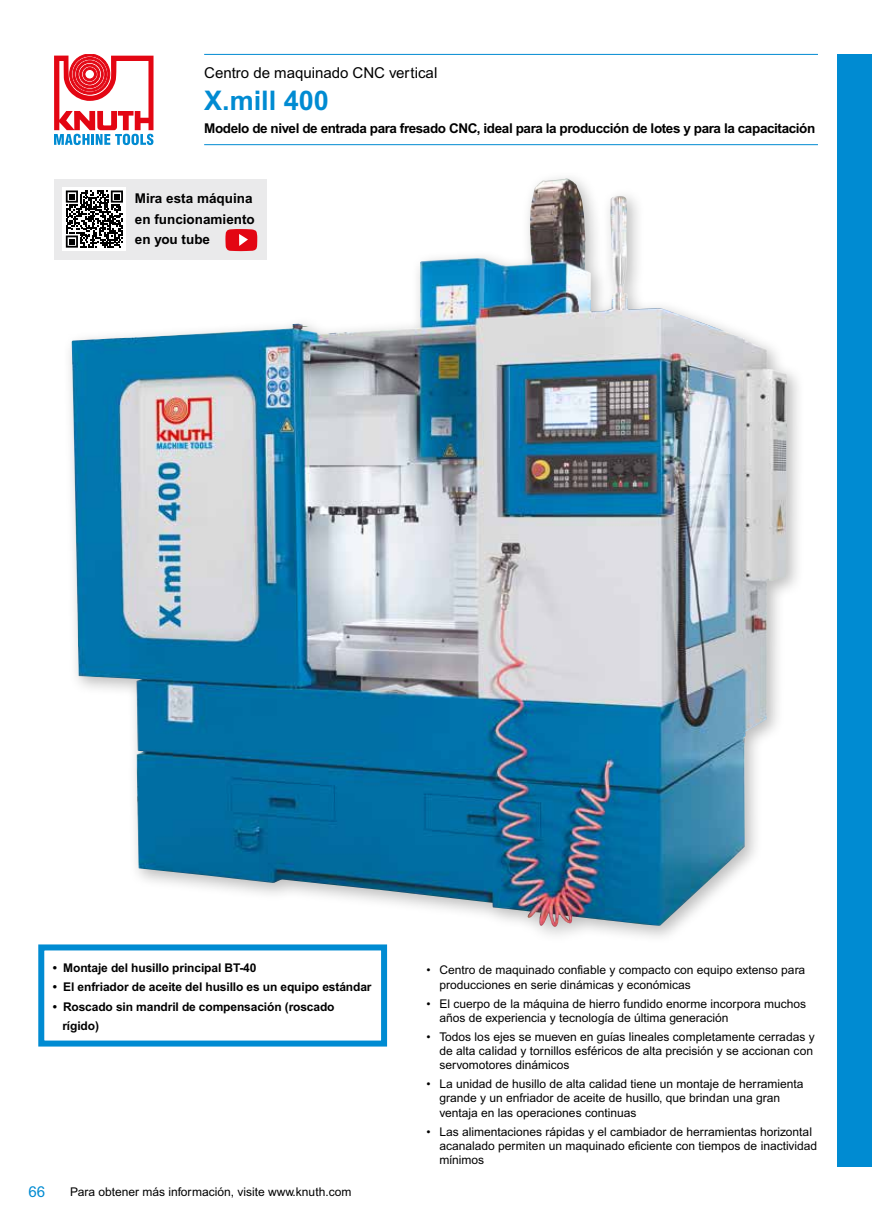
<style>
.page{position:relative;width:872px;height:1221px;background:#fff}
.page>*{position:absolute;margin:0;border:0;box-sizing:border-box;transform-origin:0 0}
.t1{font:700 27px "Arial MT Pro";color:#008bd2}
.t2{font:15px "Arial MT Pro";color:#000}
.t3{font:15px "Arial MT Pro";color:#008bd2}
.t4{font:700 13.5px "Arial MT Pro";letter-spacing:-.03em;color:#000}
.t5{font:700 13.5px/20.2px "Arial MT Pro";color:#000}
.t6{font:12px/14.4px "Arial MT Pro";color:#000}
.t7{font:700 12px/19.5px "Arial MT Pro";letter-spacing:-.01em;color:#000}
</style>
<div class="page">
<div style="left:838px;top:54px;width:34px;height:1112px;background:#008bd2"></div>
<svg style="left:54px;top:54px;width:99px;height:91px"></svg>
<div style="left:38px;top:944px;width:349px;height:102px;background:#fff;border:6px solid #008bd2"></div>
<div style="left:62px;top:170px;width:743px;height:774px;background:#000;opacity:.26"></div>
<img style="left:72px;top:178px;width:715px;height:749px">
<hr style="left:204px;top:54px;width:614px;height:1px;background:#008bd2">
<hr style="left:204px;top:144px;width:614px;height:1px;background:#008bd2">
<div style="left:54px;top:179px;width:212px;height:80px;background:#eaeaeb"></div>
<svg style="left:225px;top:229px;width:32px;height:22px"></svg>
<div style="left:63px;top:187px;width:63px;height:64px;background:#fff"></div>
<svg style="left:66px;top:190px;width:57px;height:58px"></svg>
<p class="t2" style="left:204px;top:64px;width:235px">Centro de maquinado CNC vertical</p>
<h1 class="t1" style="left:204px;top:84px;width:126px">X.mill 400</h1>
<p class="t4" style="left:204px;top:120px;width:612px">Modelo de nivel de entrada para fresado CNC, ideal para la producción de lotes y para la capacitación</p>
<p class="t5" style="left:135px;top:189px;width:122px">Mira esta máquina en funcionamiento en you tube</p>
<p class="t7" style="left:53px;top:958px;width:205px">• Montaje del husillo principal BT-40</p>
<p class="t7" style="left:53px;top:977px;width:320px">• El enfriador de aceite del husillo es un equipo estándar</p>
<p class="t7" style="left:62px;top:997px;width:274px;text-indent:-10px">• Roscado sin mandril de compensación (roscado rígido)</p>
<p class="t3" style="left:28px;top:1182px;width:18px">66</p>
<p class="t6" style="left:70px;top:1184px;width:283px">Para obtener más información, visite www.knuth.com</p>
<p class="t6" style="left:439px;top:963px;width:367px;text-indent:-13px">• Centro de maquinado confiable y compacto con equipo extenso para producciones en serie dinámicas y económicas</p>
<p class="t6" style="left:439px;top:996px;width:368px;text-indent:-13px">• El cuerpo de la máquina de hierro fundido enorme incorpora muchos años de experiencia y tecnología de última generación</p>
<p class="t6" style="left:439px;top:1029px;width:377px;text-indent:-13px">• Todos los ejes se mueven en guías lineales completamente cerradas y de alta calidad y tornillos esféricos de alta precisión y se accionan con servomotores dinámicos</p>
<p class="t6" style="left:439px;top:1077px;width:366px;text-indent:-13px">• La unidad de husillo de alta calidad tiene un montaje de herramienta grande y un enfriador de aceite de husillo, que brindan una gran ventaja en las operaciones continuas</p>
<p class="t6" style="left:439px;top:1124px;width:379px;text-indent:-13px">• Las alimentaciones rápidas y el cambiador de herramientas horizontal acanalado permiten un maquinado eficiente con tiempos de inactividad mínimos</p>
</div>
